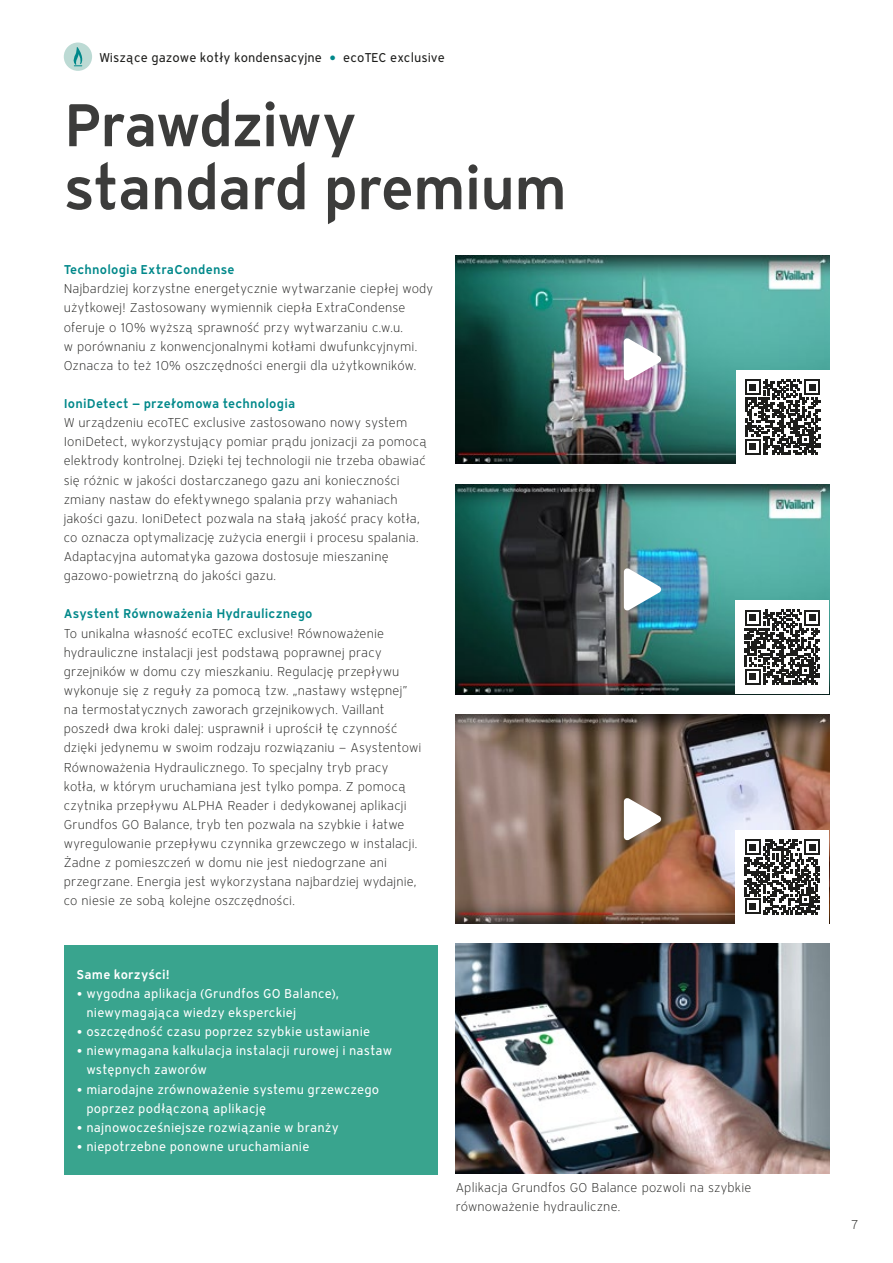
<style>
.page{position:relative;width:893px;height:1263px;background:#fff}
.page>*{position:absolute;margin:0;border:0;box-sizing:border-box;transform-origin:0 0}
.t1{font:600 60px/63px "Vaillant 16";letter-spacing:-.025em;color:#3c3c3b}
.Grüner_Kasten{font:300 12.75px/19px "Vaillant 16";letter-spacing:.01em;color:#1d1d1b}
.Grüner_Kasten-2{font:12.75px/19.2px "Vaillant 16";letter-spacing:.015em;color:#fff}
._03_Subline_Grün_8_5{font:600 12.75px "Vaillant 16";letter-spacing:.015em;color:#00888a}
.t2{font:12.75px "Vaillant 16";color:#1d1d1b}
.Grüner_Kasten-3{font:600 12.75px "Vaillant 16";letter-spacing:.015em;color:#fff}
.tekst{font:300 12.75px "Vaillant 16";color:#1d1d1b}
.s1{color:#00888a}
</style>
<div class="page">
<div style="left:64px;top:43px;width:28px;height:28px;background:#bcdad4;border-radius:50%"></div>
<svg style="left:73px;top:47px;width:10px;height:19px"></svg>
<div style="left:64px;top:945px;width:373px;height:230px;background:#39a48e"></div>
<img style="left:456px;top:944px;width:373px;height:229px">
<img style="left:456px;top:485px;width:373px;height:209px">
<div style="left:736px;top:600px;width:93px;height:94px;background:#fff"></div>
<svg style="left:745px;top:610px;width:75px;height:75px"></svg>
<svg style="left:624px;top:568px;width:37px;height:43px"></svg>
<img style="left:456px;top:715px;width:373px;height:208px">
<div style="left:736px;top:830px;width:93px;height:93px;background:#fff"></div>
<svg style="left:745px;top:839px;width:75px;height:75px"></svg>
<svg style="left:624px;top:798px;width:37px;height:42px"></svg>
<img style="left:456px;top:255px;width:373px;height:209px">
<div style="left:736px;top:370px;width:93px;height:94px;background:#fff"></div>
<svg style="left:745px;top:379px;width:75px;height:76px"></svg>
<svg style="left:624px;top:338px;width:37px;height:43px"></svg>
<p class="t2" style="left:99px;top:49px;width:347px">Wiszące gazowe kotły kondensacyjne <span class="s1">⬤</span> ecoTEC exclusive</p>
<p class="t1" style="left:64px;top:92px;width:505px">Prawdziwy standard premium</p>
<p class="_03_Subline_Grün_8_5" style="left:64px;top:261px;width:172px">Technologia ExtraCondense</p>
<p class="Grüner_Kasten" style="left:64px;top:279px;width:371px">Najbardziej korzystne energetycznie wytwarzanie ciepłej wody użytkowej! Zastosowany wymiennik ciepła ExtraCondense oferuje o 10% wyższą sprawność przy wytwarzaniu c.w.u.<br>w porównaniu z konwencjonalnymi kotłami dwufunkcyjnymi.<br>Oznacza to też 10% oszczędności energii dla użytkowników.</p>
<p class="_03_Subline_Grün_8_5" style="left:64px;top:395px;width:233px">IoniDetect — przełomowa technologia</p>
<p class="Grüner_Kasten" style="left:64px;top:413px;width:365px">W urządzeniu ecoTEC exclusive zastosowano nowy system IoniDetect, wykorzystujący pomiar prądu jonizacji za pomocą elektrody kontrolnej. Dzięki tej technologii nie trzeba obawiać się różnic w jakości dostarczanego gazu ani konieczności zmiany nastaw do efektywnego spalania przy wahaniach jakości gazu. IoniDetect pozwala na stałą jakość pracy kotła, co oznacza optymalizację zużycia energii i procesu spalania.<br>Adaptacyjna automatyka gazowa dostosuje mieszaninę gazowo-powietrzną do jakości gazu.</p>
<p class="_03_Subline_Grün_8_5" style="left:64px;top:605px;width:250px">Asystent Równoważenia Hydraulicznego</p>
<p class="Grüner_Kasten" style="left:64px;top:623px;width:359px">To unikalna własność ecoTEC exclusive! Równoważenie hydrauliczne instalacji jest podstawą poprawnej pracy grzejników w domu czy mieszkaniu. Regulację przepływu wykonuje się z reguły za pomocą tzw. „nastawy wstępnej” na termostatycznych zaworach grzejnikowych. Vaillant poszedł dwa kroki dalej: usprawnił i uprościł tę czynność dzięki jedynemu w swoim rodzaju rozwiązaniu — Asystentowi Równoważenia Hydraulicznego. To specjalny tryb pracy kotła, w którym uruchamiana jest tylko pompa. Z pomocą czytnika przepływu ALPHA Reader i dedykowanej aplikacji Grundfos GO Balance, tryb ten pozwala na szybkie i łatwe wyregulowanie przepływu czynnika grzewczego w instalacji.<br>Żadne z pomieszczeń w domu nie jest niedogrzane ani przegrzane. Energia jest wykorzystana najbardziej wydajnie, co niesie ze sobą kolejne oszczędności.</p>
<p class="Grüner_Kasten-3" style="left:77px;top:966px;width:95px">Same korzyści!</p>
<p class="Grüner_Kasten-2" style="left:86px;top:984px;width:254px;text-indent:-10px">• wygodna aplikacja (Grundfos GO Balance), niewymagająca wiedzy eksperckiej</p>
<p class="Grüner_Kasten-2" style="left:77px;top:1022px;width:295px">• oszczędność czasu poprzez szybkie ustawianie</p>
<p class="Grüner_Kasten-2" style="left:86px;top:1041px;width:307px;text-indent:-10px">• niewymagana kalkulacja instalacji rurowej i nastaw wstępnych zaworów</p>
<p class="Grüner_Kasten-2" style="left:86px;top:1079px;width:294px;text-indent:-10px">• miarodajne zrównoważenie systemu grzewczego poprzez podłączoną aplikację</p>
<p class="Grüner_Kasten-2" style="left:77px;top:1117px;width:264px">• najnowocześniejsze rozwiązanie w branży</p>
<p class="Grüner_Kasten-2" style="left:77px;top:1137px;width:234px">• niepotrzebne ponowne uruchamianie</p>
<p class="Grüner_Kasten" style="left:456px;top:1178px;width:297px">Aplikacja Grundfos GO Balance pozwoli na szybkie równoważenie hydrauliczne.</p>
<p class="tekst" style="left:851px;top:1216px;width:9px">7</p>
</div>
